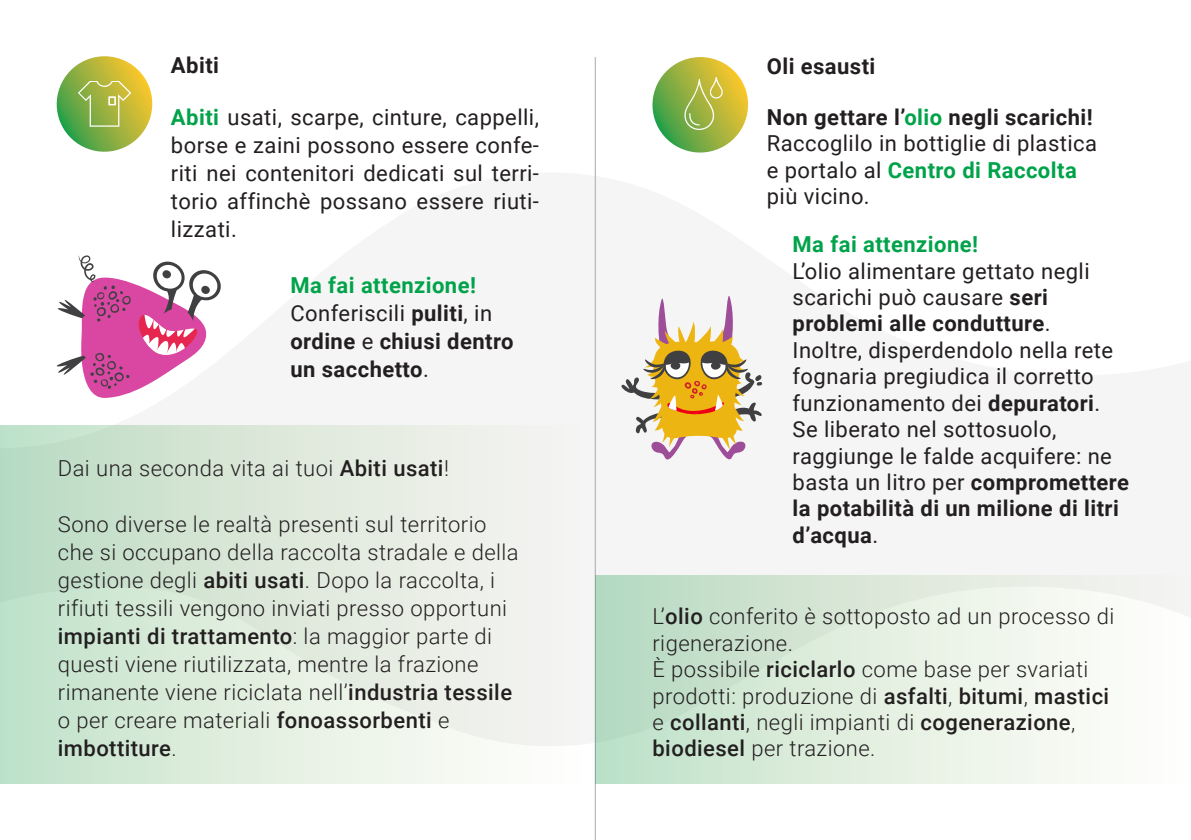
<style>
.page{position:relative;width:1191px;height:840px;background:#fff}
.page>*{position:absolute;margin:0;border:0;box-sizing:border-box;transform-origin:0 0}
.t1{font:300 22px/28px "Roboto";letter-spacing:.02em;color:#231f20}
.t2{font:22px/28px "Roboto";letter-spacing:.02em;color:#231f20}
.t3{font:700 22px/26.4px "Roboto";letter-spacing:.02em;color:#231f20}
.t4{font:500 22px "Roboto";letter-spacing:.02em;color:#231f20}
.t5{font:700 22px "Roboto";letter-spacing:.02em;color:#00a34a}
.s1{font-weight:700;color:#00a34a}
.s2{font-weight:700}
.s3{font-weight:400}
.s4{font-weight:500}
.s5{font-weight:300}
.s6{color:#00a34a}
.s7{font-weight:400;color:#231f20}
</style>
<div class="page">
<svg style="left:56px;top:56px;width:97px;height:96px"></svg>
<svg style="left:56px;top:255px;width:165px;height:143px"></svg>
<hr style="left:595px;top:57px;width:1px;height:782px;background:#a8a9ad">
<svg style="left:652px;top:57px;width:97px;height:96px"></svg>
<svg style="left:621px;top:295px;width:141px;height:165px"></svg>
<div style="left:0;top:425px;width:596px;height:357px;background:linear-gradient(to right,#c1e0c7,#fbf6f5)"></div>
<div style="left:596px;top:575px;width:595px;height:207px;background:linear-gradient(to right,#bbdcc3,#fffffe)"></div>
<p class="t3" style="left:171px;top:51px;width:50px">Abiti</p>
<p class="t2" style="left:171px;top:102px;width:369px;text-align:justify"><span class="s1">Abiti</span> usati, scarpe, cinture, cappelli, borse e zaini possono essere confe&shy;riti nei contenitori dedicati sul terri&shy;torio affinchè possano essere riuti&shy;lizzati.</p>
<p class="t5" style="left:290px;top:269px;width:187px">Ma fai attenzione!</p>
<p class="t2" style="left:290px;top:298px;width:203px">Conferiscili <span class="s2">puliti</span>, in</p>
<p class="t3" style="left:290px;top:327px;width:225px">ordine <span class="s3">e</span> chiusi dentro</p>
<p class="t3" style="left:290px;top:355px;width:140px">un sacchetto<span class="s3">.</span></p>
<p class="t1" style="left:58px;top:453px;width:392px">Dai una seconda vita ai tuoi <span class="s4">Abiti usati</span>!</p>
<p class="t1" style="left:58px;top:509px;width:430px">Sono diverse le realtà presenti sul territorio</p>
<p class="t1" style="left:58px;top:537px;width:462px">che si occupano della raccolta stradale e della gestione degli <span class="s4">abiti usati</span>. Dopo la raccolta, i</p>
<p class="t1" style="left:58px;top:593px;width:451px">rifiuti tessili vengono inviati presso opportuni</p>
<p class="t4" style="left:58px;top:620px;width:436px">impianti di trattamento<span class="s5">: la maggior parte di</span></p>
<p class="t1" style="left:58px;top:649px;width:422px">questi viene riutilizzata, mentre la frazione</p>
<p class="t1" style="left:58px;top:677px;width:456px">rimanente viene riciclata nell’<span class="s4">industria tessile</span></p>
<p class="t1" style="left:58px;top:705px;width:393px">o per creare materiali <span class="s4">fonoassorbenti</span> e</p>
<p class="t4" style="left:58px;top:732px;width:120px">imbottiture<span class="s5">.</span></p>
<p class="t3" style="left:766px;top:52px;width:110px">Oli esausti</p>
<p class="t3" style="left:766px;top:103px;width:327px">Non gettare l’<span class="s6">olio</span> negli scarichi!</p>
<p class="t2" style="left:766px;top:129px;width:332px">Raccoglilo in bottiglie di plastica</p>
<p class="t5" style="left:766px;top:154px;width:311px"><span class="s7">e portalo al</span> Centro di Raccolta</p>
<p class="t2" style="left:766px;top:181px;width:104px">più vicino.</p>
<p class="t5" style="left:792px;top:229px;width:187px">Ma fai attenzione!</p>
<p class="t2" style="left:792px;top:256px;width:299px;line-height:26.4px">L’olio alimentare gettato negli scarichi può causare <span class="s2">seri</span></p>
<p class="t3" style="left:792px;top:309px;width:259px">problemi alle condutture<span class="s3">.</span></p>
<p class="t2" style="left:792px;top:336px;width:322px;line-height:26.4px">Inoltre, disperdendolo nella rete fognaria pregiudica il corretto funzionamento dei <span class="s2">depuratori</span>.</p>
<p class="t2" style="left:792px;top:414px;width:265px">Se liberato nel sottosuolo,</p>
<p class="t3" style="left:792px;top:441px;width:338px"><span class="s3">raggiunge le falde acquifere: ne basta un litro per</span> compromettere la potabilità di un milione di litri d’acqua<span class="s3">.</span></p>
<p class="t1" style="left:652px;top:602px;width:463px;line-height:26.4px">L’<span class="s4">olio</span> conferito è sottoposto ad un processo di rigenerazione.</p>
<p class="t1" style="left:652px;top:654px;width:437px">È possibile <span class="s4">riciclarlo</span> come base per svariati</p>
<p class="t1" style="left:652px;top:680px;width:458px">prodotti: produzione di <span class="s4">asfalti</span>, <span class="s4">bitumi</span>, <span class="s4">mastici</span></p>
<p class="t4" style="left:652px;top:706px;width:424px"><span class="s5">e</span> collanti<span class="s5">, negli impianti di</span> cogenerazione<span class="s5">,</span></p>
<p class="t1" style="left:652px;top:733px;width:224px"><span class="s4">biodiesel</span> per trazione.</p>
</div>
